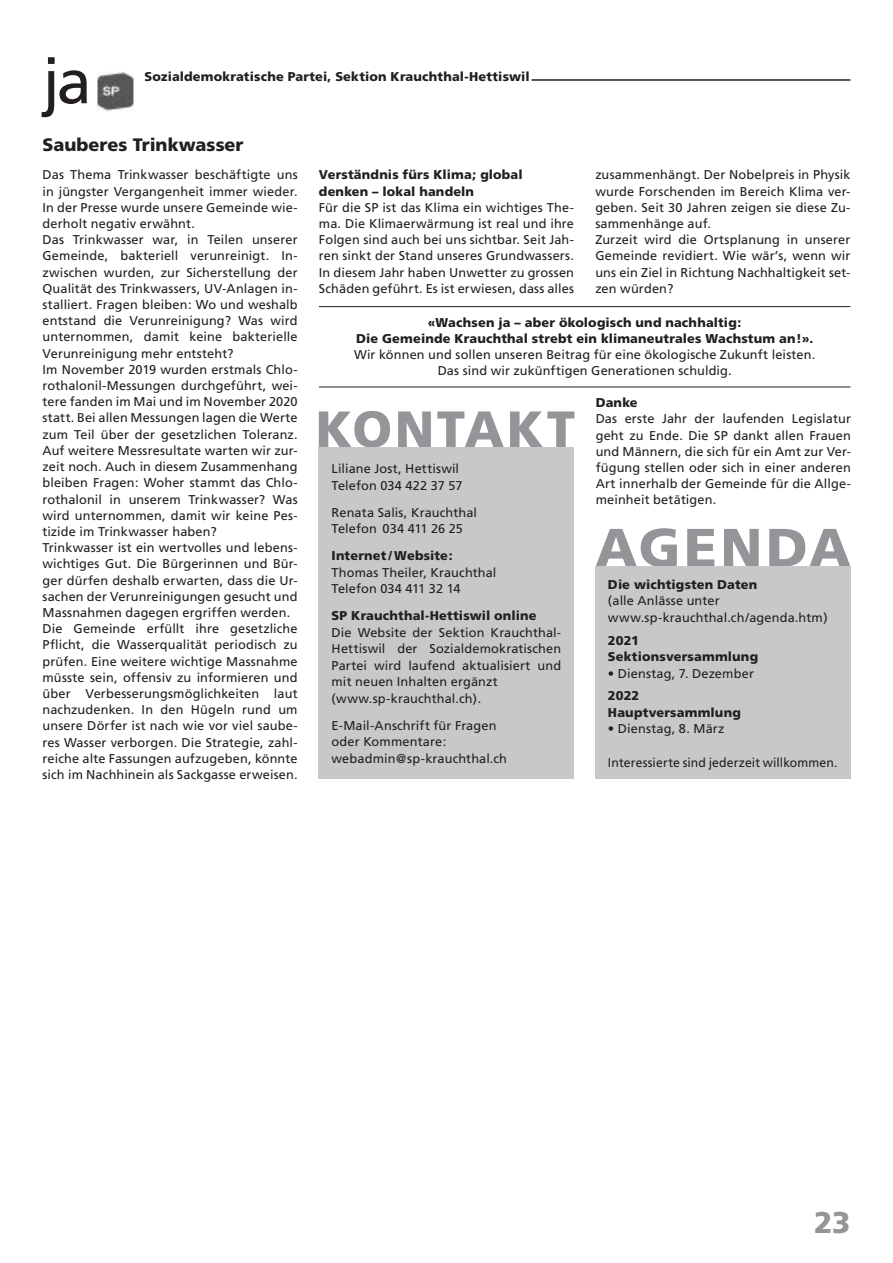
<style>
.page{position:relative;width:893px;height:1263px;background:#fff}
.page>*{position:absolute;margin:0;border:0;box-sizing:border-box;transform-origin:0 0}
.t1{font:63px "Frutiger";color:#231f20}
.t2{font:900 54px "Frutiger";letter-spacing:.06em;color:#939598}
.t3{font:900 51px "Frutiger";letter-spacing:.05em;color:#939598}
.t4{font:900 30px "Frutiger";color:#939598}
.t5{font:900 18px "Frutiger";color:#231f20}
.t6{font:12.75px/16.2px "Frutiger";letter-spacing:.01em;color:#231f20}
.t7{font:900 12.75px/16.2px "Frutiger";letter-spacing:.01em;color:#231f20}
.t8{font:12.75px "Frutiger";letter-spacing:.01em;color:#231f20;scale:.96 1}
</style>
<div class="page">
<img style="left:97px;top:71px;width:37px;height:40px">
<hr style="left:531px;top:79px;width:319px;height:2px;background:#231f20">
<div style="left:595px;top:566px;width:255px;height:213px;background:#c7c8ca"></div>
<div style="left:319px;top:447px;width:255px;height:332px;background:#c7c8ca"></div>
<hr style="left:319px;top:306px;width:531px;height:1px;background:#231f20">
<hr style="left:319px;top:387px;width:531px;height:1px;background:#231f20">
<h1 class="t1" style="left:43px;top:55px;width:51px">ja</h1>
<p class="t7" style="left:145px;top:69px;width:387px">Sozialdemokratische Partei, Sektion Krauchthal-Hettiswil</p>
<h3 class="t5" style="left:43px;top:137px;width:203px">Sauberes Trinkwasser</h3>
<p class="t6" style="left:43px;top:168px;width:257px">Das Thema Trinkwasser beschäftigte uns in jüngster Vergangenheit immer wieder.<br>In der Presse wurde unsere Gemeinde wie&shy;derholt negativ erwähnt.<br>Das Trinkwasser war, in Teilen unserer Gemeinde, bakteriell verunreinigt. In&shy;zwischen wurden, zur Sicherstellung der Qualität des Trinkwassers, UV-Anlagen in&shy;stalliert. Fragen bleiben: Wo und weshalb entstand die Verunreinigung? Was wird unternommen, damit keine bakterielle Verunreinigung mehr entsteht?<br>Im November 2019 wurden erstmals Chlo&shy;rothalonil-Messungen durchgeführt, wei&shy;tere fanden im Mai und im November 2020 statt. Bei allen Messungen lagen die Werte zum Teil über der gesetzlichen Toleranz.<br>Auf weitere Messresultate warten wir zur&shy;zeit noch. Auch in diesem Zusammenhang bleiben Fragen: Woher stammt das Chlo&shy;rothalonil in unserem Trinkwasser? Was wird unternommen, damit wir keine Pes&shy;tizide im Trinkwasser haben?<br>Trinkwasser ist ein wertvolles und lebens&shy;wichtiges Gut. Die Bürgerinnen und Bür&shy;ger dürfen deshalb erwarten, dass die Ur&shy;sachen der Verunreinigungen gesucht und Massnahmen dagegen ergriffen werden.<br>Die Gemeinde erfüllt ihre gesetzliche Pflicht, die Wasserqualität periodisch zu prüfen. Eine weitere wichtige Massnahme müsste sein, offensiv zu informieren und über Verbesserungsmöglichkeiten laut nachzudenken. In den Hügeln rund um unsere Dörfer ist nach wie vor viel saube&shy;res Wasser verborgen. Die Strategie, zahl&shy;reiche alte Fassungen aufzugeben, könnte sich im Nachhinein als Sackgasse erweisen.</p>
<p class="t7" style="left:319px;top:168px;width:205px">Verständnis fürs Klima; global denken – lokal handeln</p>
<p class="t6" style="left:319px;top:200px;width:257px;text-align:justify">Für die SP ist das Klima ein wichtiges The&shy;ma. Die Klimaerwärmung ist real und ihre Folgen sind auch bei uns sichtbar. Seit Jah&shy;ren sinkt der Stand unseres Grundwassers.<br>In diesem Jahr haben Unwetter zu grossen Schäden geführt. Es ist erwiesen, dass alles</p>
<p class="t6" style="left:595px;top:168px;width:257px">zusammenhängt. Der Nobelpreis in Physik wurde Forschenden im Bereich Klima ver&shy;geben. Seit 30 Jahren zeigen sie diese Zu&shy;sammenhänge auf.<br>Zurzeit wird die Ortsplanung in unserer Gemeinde revidiert. Wie wär’s, wenn wir uns ein Ziel in Richtung Nachhaltigkeit set&shy;zen würden?</p>
<p class="t7" style="left:356px;top:315px;width:459px;text-align:center">«Wachsen ja – aber ökologisch und nachhaltig:<br>Die Gemeinde Krauchthal strebt ein klimaneutrales Wachstum an!».</p>
<p class="t6" style="left:354px;top:348px;width:463px;text-align:center">Wir können und sollen unseren Beitrag für eine ökologische Zukunft leisten.<br>Das sind wir zukünftigen Generationen schuldig.</p>
<p class="t7" style="left:596px;top:396px;width:44px">Danke</p>
<p class="t6" style="left:596px;top:412px;width:257px;text-align:justify">Das erste Jahr der laufenden Legislatur geht zu Ende. Die SP dankt allen Frauen und Männern, die sich für ein Amt zur Ver&shy;fügung stellen oder sich in einer anderen Art innerhalb der Gemeinde für die Allge&shy;meinheit betätigen.</p>
<h3 class="t3" style="left:315px;top:408px;width:261px">KONTAKT</h3>
<p class="t6" style="left:332px;top:461px;width:132px">Liliane Jost, Hettiswil<br>Telefon 034 422 37 57</p>
<p class="t6" style="left:332px;top:505px;width:147px">Renata Salis, Krauchthal<br>Telefon 034 411 26 25</p>
<p class="t7" style="left:332px;top:548px;width:122px">Internet / Website:</p>
<p class="t6" style="left:332px;top:565px;width:166px">Thomas Theiler, Krauchthal<br>Telefon 034 411 32 14</p>
<p class="t7" style="left:332px;top:608px;width:206px">SP Krauchthal-Hettiswil online</p>
<p class="t6" style="left:332px;top:625px;width:231px">Die Website der Sektion Krauchthal-Hettiswil der Sozialdemokratischen Partei wird laufend aktualisiert und mit neuen Inhalten ergänzt (www.sp-krauchthal.ch).</p>
<p class="t6" style="left:332px;top:718px;width:177px">E-Mail-Anschrift für Fragen oder Kommentare: webadmin@sp-krauchthal.ch</p>
<h2 class="t2" style="left:595px;top:525px;width:257px">AGENDA</h2>
<p class="t7" style="left:608px;top:577px;width:151px">Die wichtigsten Daten</p>
<p class="t6" style="left:608px;top:593px;width:221px">(alle Anlässe unter www.sp-krauchthal.ch/agenda.htm)</p>
<p class="t7" style="left:608px;top:633px;width:152px">2021<br>Sektionsversammlung</p>
<p class="t6" style="left:608px;top:666px;width:148px">• Dienstag, 7. Dezember</p>
<p class="t7" style="left:608px;top:689px;width:134px">2022<br>Hauptversammlung</p>
<p class="t6" style="left:608px;top:722px;width:118px">• Dienstag, 8. März</p>
<p class="t8" style="left:608px;top:757px;width:241px">Interessierte sind jederzeit willkommen.</p>
<h3 class="t4" style="left:814px;top:1210px;width:38px">23</h3>
</div>
